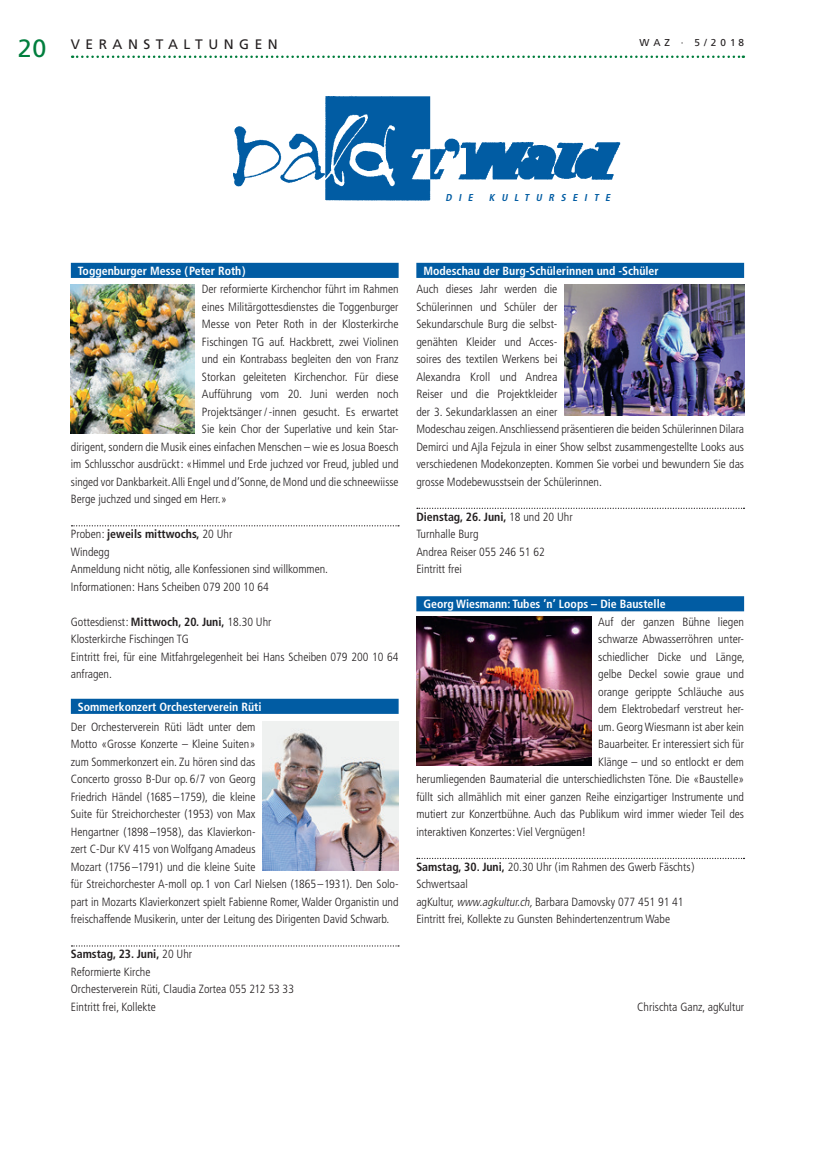
<style>
.page{position:relative;width:815px;height:1152px;background:#fff}
.page>*{position:absolute;margin:0;border:0;box-sizing:border-box;transform-origin:0 0}
.t1{font:13.75px "Frutiger LT Std";letter-spacing:.4em;color:#231f20}
.t2{font:300 condensed 11.88px/17.5px "Frutiger LT Std";color:#231f20}
.t3{font:700 condensed 11.88px "Frutiger LT Std";color:#fff}
.t4{font:italic 700 condensed 10px "Frutiger LT Std";color:#015ca3}
.t5{font:10px "Frutiger LT Std";letter-spacing:.4em;color:#231f20}
.s1{font-size:25px;color:#007e3d}
.s2{font-weight:700}
.s3{font-style:italic}
</style>
<div class="page">
<svg style="left:72px;top:56px;width:672px;height:2px"></svg>
<div style="left:71px;top:263px;width:328px;height:15px;background:#015ca3"></div>
<svg style="left:71px;top:525px;width:328px;height:1px"></svg>
<div style="left:71px;top:699px;width:328px;height:15px;background:#015ca3"></div>
<svg style="left:71px;top:945px;width:328px;height:1px"></svg>
<div style="left:416px;top:263px;width:328px;height:15px;background:#015ca3"></div>
<svg style="left:417px;top:508px;width:327px;height:1px"></svg>
<div style="left:416px;top:596px;width:328px;height:15px;background:#015ca3"></div>
<svg style="left:417px;top:858px;width:327px;height:1px"></svg>
<img style="left:233px;top:95px;width:388px;height:106px">
<div style="left:445px;top:186px;width:180px;height:22px;background:#fff"></div>
<img style="left:263px;top:722px;width:136px;height:148px">
<img style="left:565px;top:284px;width:179px;height:131px">
<img style="left:71px;top:284px;width:124px;height:149px">
<img style="left:416px;top:617px;width:175px;height:148px">
<p class="t1" style="left:18px;top:36px;width:262px"><span class="s1">20</span> VERANSTALTUNGEN</p>
<p class="t5" style="left:640px;top:37px;width:106px">WAZ · 5/2018</p>
<p class="t4" style="left:445px;top:191px;width:31px">DIE</p>
<p class="t4" style="left:489px;top:191px;width:125px">KULTURSEITE</p>
<p class="t3" style="left:78px;top:263px;width:169px">Toggenburger Messe (Peter Roth)</p>
<p class="t2" style="left:202px;top:280px;width:198px">Der reformierte Kirchenchor führt im Rahmen</p>
<p class="t2" style="left:202px;top:298px;width:198px">eines Militärgottesdienstes die Toggenburger</p>
<p class="t2" style="left:202px;top:315px;width:198px">Messe von Peter Roth in der Klosterkirche</p>
<p class="t2" style="left:202px;top:333px;width:198px">Fischingen TG auf. Hackbrett, zwei Violinen</p>
<p class="t2" style="left:202px;top:350px;width:198px">und ein Kontrabass begleiten den von Franz</p>
<p class="t2" style="left:202px;top:368px;width:198px">Storkan geleiteten Kirchenchor. Für diese</p>
<p class="t2" style="left:202px;top:385px;width:198px">Aufführung vom 20. Juni werden noch</p>
<p class="t2" style="left:202px;top:403px;width:198px">Projektsänger / --innen gesucht. Es erwartet</p>
<p class="t2" style="left:202px;top:420px;width:198px">Sie kein Chor der Superlative und kein Star-</p>
<p class="t2" style="left:71px;top:438px;width:329px">dirigent, sondern die Musik eines einfachen Menschen – wie es Josua Boesch</p>
<p class="t2" style="left:71px;top:455px;width:329px">im Schlusschor ausdrückt: «Himmel und Erde juchzed vor Freud, jubled und</p>
<p class="t2" style="left:71px;top:473px;width:329px">singed vor Dankbarkeit. Alli Engel und d’Sonne, de Mond und die schneewiisse</p>
<p class="t2" style="left:71px;top:490px;width:157px">Berge juchzed und singed em Herr.»</p>
<p class="t2" style="left:71px;top:525px;width:259px">Proben: <span class="s2">jeweils mittwochs,</span> 20 Uhr<br>Windegg<br>Anmeldung nicht nötig, alle Konfessionen sind willkommen.<br>Informationen: Hans Scheiben 079 200 10 64</p>
<p class="t2" style="left:71px;top:613px;width:329px">Gottesdienst: <span class="s2">Mittwoch, 20. Juni,</span> 18.30 Uhr<br>Klosterkirche Fischingen TG<br>Eintritt frei, für eine Mitfahrgelegenheit bei Hans Scheiben 079 200 10 64 anfragen.</p>
<p class="t3" style="left:78px;top:699px;width:185px">Sommerkonzert Orchesterverein Rüti</p>
<p class="t2" style="left:71px;top:718px;width:329px">Der Orchesterverein Rüti lädt unter dem<br>Motto «Grosse Konzerte – Kleine Suiten»<br>zum Sommerkonzert ein. Zu hören sind das<br>Concerto grosso B-Dur op. 6/7 von Georg<br>Friedrich Händel (1685 –1759), die kleine<br>Suite für Streichorchester (1953) von Max<br>Hengartner (1898–1958), das Klavierkon-<br>zert C-Dur KV 415 von Wolfgang Amadeus<br>Mozart (1756–1791) und die kleine Suite<br>für Streichorchester A-moll op.1 von Carl Nielsen (1865–1931). Den Solo&shy;part in Mozarts Klavierkonzert spielt Fabienne Romer, Walder Organistin und freischaffende Musikerin, unter der Leitung des Dirigenten David Schwarb.</p>
<p class="t2" style="left:71px;top:945px;width:225px"><span class="s2">Samstag, 23. Juni,</span> 20 Uhr<br>Reformierte Kirche<br>Orchesterverein Rüti, Claudia Zortea 055 212 53 33<br>Eintritt frei, Kollekte</p>
<p class="t3" style="left:423px;top:263px;width:237px">Modeschau der Burg-Schülerinnen und -Schüler</p>
<p class="t2" style="left:416px;top:280px;width:329px">Auch dieses Jahr werden die<br>Schülerinnen und Schüler der<br>Sekundarschule Burg die selbst-<br>genähten Kleider und Acces-<br>soires des textilen Werkens bei<br>Alexandra Kroll und Andrea<br>Reiser und die Projektkleider<br>der 3. Sekundarklassen an einer<br>Modeschau zeigen. Anschliessend präsentieren die beiden Schülerinnen Dilara Demirci und Ajla Fejzula in einer Show selbst zusammengestellte Looks aus verschiedenen Modekonzepten. Kommen Sie vorbei und bewundern Sie das grosse Modebewusstsein der Schülerinnen.</p>
<p class="t2" style="left:416px;top:508px;width:158px"><span class="s2">Dienstag, 26. Juni,</span> 18 und 20 Uhr<br>Turnhalle Burg<br>Andrea Reiser 055 246 51 62<br>Eintritt frei</p>
<p class="t3" style="left:423px;top:597px;width:244px">Georg Wiesmann: Tubes ’n’ Loops – Die Baustelle</p>
<p class="t2" style="left:598px;top:613px;width:147px">Auf der ganzen Bühne liegen</p>
<p class="t2" style="left:598px;top:630px;width:147px">schwarze Abwasserröhren unter-</p>
<p class="t2" style="left:598px;top:648px;width:148px">schiedlicher Dicke und Länge,</p>
<p class="t2" style="left:598px;top:665px;width:147px">gelbe Deckel sowie graue und</p>
<p class="t2" style="left:598px;top:683px;width:147px">orange gerippte Schläuche aus</p>
<p class="t2" style="left:598px;top:700px;width:147px">dem Elektrobedarf verstreut her-</p>
<p class="t2" style="left:598px;top:718px;width:147px">um. Georg Wiesmann ist aber kein</p>
<p class="t2" style="left:598px;top:735px;width:147px">Bauarbeiter. Er interessiert sich für</p>
<p class="t2" style="left:598px;top:753px;width:147px">Klänge – und so entlockt er dem</p>
<p class="t2" style="left:416px;top:770px;width:329px">herumliegenden Baumaterial die unterschiedlichsten Töne. Die «Baustelle»</p>
<p class="t2" style="left:416px;top:788px;width:329px">füllt sich allmählich mit einer ganzen Reihe einzigartiger Instrumente und</p>
<p class="t2" style="left:416px;top:805px;width:329px">mutiert zur Konzertbühne. Auch das Publikum wird immer wieder Teil des</p>
<p class="t2" style="left:416px;top:823px;width:171px">interaktiven Konzertes: Viel Vergnügen!</p>
<p class="t2" style="left:416px;top:858px;width:280px"><span class="s2">Samstag, 30. Juni,</span> 20.30 Uhr (im Rahmen des Gwerb Fäschts)<br>Schwertsaal<br>agKultur, <span class="s3">www.agkultur.ch,</span>Barbara Damovsky 077 451 91 41<br>Eintritt frei, Kollekte zu Gunsten Behindertenzentrum Wabe</p>
<p class="t2" style="left:637px;top:998px;width:108px">Chrischta Ganz, agKultur</p>
</div>
